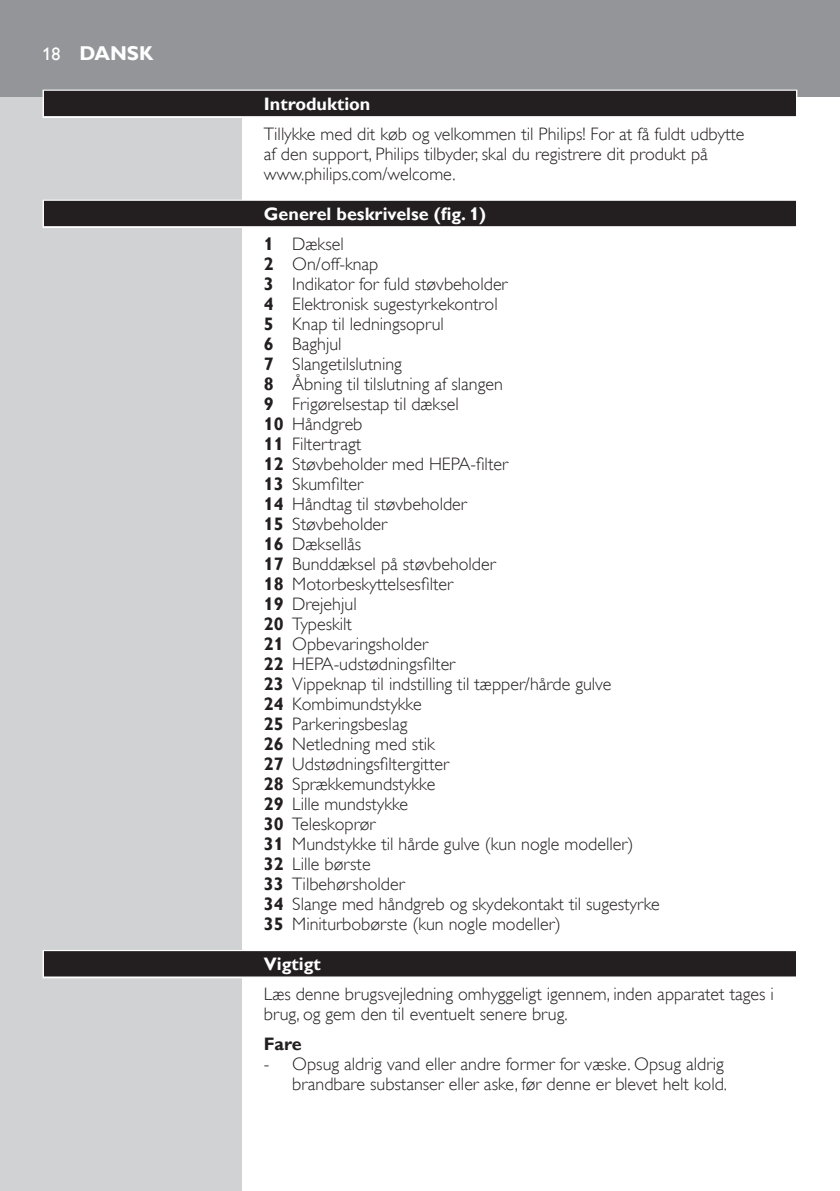
<style>
.page{position:relative;width:840px;height:1191px;background:#fff}
.page>*{position:absolute;margin:0;border:0;box-sizing:border-box;transform-origin:0 0}
.t1{font:700 20px "Gill Sans Alt One WGL";color:#fff}
.t2{font:18px/20px "Gill Sans Alt One WGL Light";color:#231f20}
.t3{font:700 18px "Gill Sans Alt One WGL";color:#fff}
.t4{font:700 18px "Gill Sans Alt One WGL";color:#231f20}
.t5{font:18px "Gill Sans Alt One WGL";color:#fff}
.s1{font-family:"Gill Sans Alt One WGL";font-weight:700}
</style>
<div class="page">
<div style="left:0;top:95px;width:241px;height:1096px;background:#d1d2d4"></div>
<div style="left:0;top:0;width:839px;height:96px;background:#939598"></div>
<div style="left:43px;top:90px;width:754px;height:28px;background:#e4e3e3"></div>
<div style="left:44px;top:91px;width:751px;height:25px;background:#231f20"></div>
<div style="left:43px;top:200px;width:754px;height:28px;background:#d9d9d9"></div>
<div style="left:44px;top:201px;width:751px;height:25px;background:#231f20"></div>
<div style="left:43px;top:950px;width:754px;height:28px;background:#918f8f"></div>
<div style="left:44px;top:951px;width:751px;height:25px;background:#231f20"></div>
<p class="t5" style="left:43px;top:42px;width:19px">18</p>
<p class="t1" style="left:79px;top:40px;width:75px">Dansk</p>
<p class="t3" style="left:264px;top:92px;width:108px">I ntroduktion</p>
<p class="t2" style="left:264px;top:124px;width:482px">Tillykke med dit køb og velkommen til Philips! For at få fuldt udbytte af den support, Philips tilbyder, skal du registrere dit produkt på www.philips.com/welcome.</p>
<p class="t3" style="left:264px;top:202px;width:224px">Generel beskrivelse (fig. 1)</p>
<p class="t2" style="left:264px;top:234px;width:397px"><span class="s1">1</span> Dæksel<br><span class="s1">2</span> On/off-knap<br><span class="s1">3</span> Indikator for fuld støvbeholder<br><span class="s1">4</span> Elektronisk sugestyrkekontrol<br><span class="s1">5</span> Knap til ledningsoprul<br><span class="s1">6</span> Baghjul<br><span class="s1">7</span> Slangetilslutning<br><span class="s1">8</span> Åbning til tilslutning af slangen<br><span class="s1">9</span> Frigørelsestap til dæksel<br><span class="s1">10</span> Håndgreb<br><span class="s1">11</span> Filtertragt<br><span class="s1">12</span> Støvbeholder med HEPA-filter<br><span class="s1">13</span> Skumfilter<br><span class="s1">14</span> Håndtag til støvbeholder<br><span class="s1">15</span> Støvbeholder<br><span class="s1">16</span> Dæksellås<br><span class="s1">17</span> Bunddæksel på støvbeholder<br><span class="s1">18</span> Motorbeskyttelsesfilter<br><span class="s1">19</span> Drejehjul<br><span class="s1">20</span> Typeskilt<br><span class="s1">21</span> Opbevaringsholder<br><span class="s1">22</span> HEPA-udstødningsfilter<br><span class="s1">23</span> Vippeknap til indstilling til tæpper/hårde gulve<br><span class="s1">24</span> Kombimundstykke<br><span class="s1">25</span> Parkeringsbeslag<br><span class="s1">26</span> Netledning med stik<br><span class="s1">27</span> Udstødningsfiltergitter<br><span class="s1">28</span> Sprækkemundstykke<br><span class="s1">29</span> Lille mundstykke<br><span class="s1">30</span> Teleskoprør<br><span class="s1">31</span> Mundstykke til hårde gulve (kun nogle modeller)<br><span class="s1">32</span> Lille børste<br><span class="s1">33</span> Tilbehørsholder<br><span class="s1">34</span> Slange med håndgreb og skydekontakt til sugestyrke<br><span class="s1">35</span> Miniturbobørste (kun nogle modeller)</p>
<p class="t3" style="left:264px;top:952px;width:58px">Vigtigt</p>
<p class="t2" style="left:264px;top:984px;width:511px">Læs denne brugsvejledning omhyggeligt igennem, inden apparatet tages i brug, og gem den til eventuelt senere brug.</p>
<p class="t4" style="left:264px;top:1032px;width:39px">Fare</p>
<p class="t2" style="left:264px;top:1054px;width:464px;text-align:right">- Opsug aldrig vand eller andre former for væske. Opsug aldrig brandbare substanser eller aske, før denne er blevet helt kold.</p>
</div>
